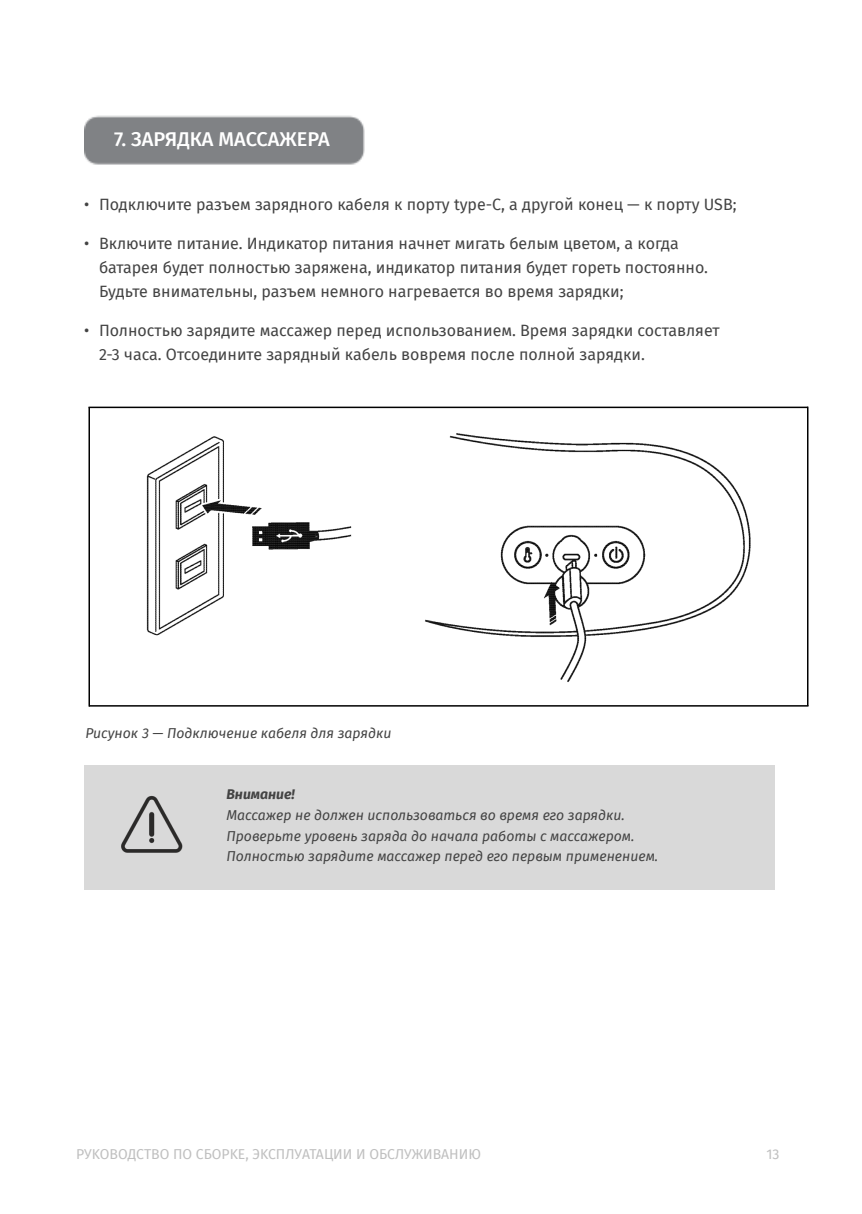
<style>
.page{position:relative;width:862px;height:1214px;background:#fff}
.page>*{position:absolute;margin:0;border:0;box-sizing:border-box;transform-origin:0 0}
.t1{font:500 20px "Fira Sans";color:#fff}
.t2{font:16px/23.6px "Fira Sans";color:#434343}
.t3{font:italic 14px/20.6px "Fira Sans";color:#434343}
.t4{font:14px "Fira Sans";color:#bfbfbf}
.t5{font:italic 700 14px "Fira Sans";color:#434343}
</style>
<div class="page">
<img style="left:84px;top:115px;width:281px;height:50px">
<div style="left:84px;top:765px;width:142px;height:125px;background:#d9d9d9"></div>
<div style="left:226px;top:765px;width:550px;height:125px;background:#d9d9d9"></div>
<img style="left:146px;top:433px;width:605px;height:249px">
<hr style="left:88px;top:407px;width:720px;height:1px;background:#000">
<hr style="left:807px;top:407px;width:1px;height:299px;background:#000">
<hr style="left:89px;top:705px;width:719px;height:2px;background:#000">
<hr style="left:88px;top:407px;width:2px;height:300px;background:#000">
<img style="left:121px;top:795px;width:62px;height:58px">
<p class="t1" style="left:114px;top:128px;width:217px">7. ЗАРЯДКА МАССАЖЕРА</p>
<p class="t2" style="left:84px;top:193px;width:654px">• Подключите разъем зарядного кабеля к порту type-C, а другой конец — к порту USB;</p>
<p class="t2" style="left:99px;top:232px;width:611px;text-indent:-15px">• Включите питание. Индикатор питания начнет мигать белым цветом, а когда батарея будет полностью заряжена, индикатор питания будет гореть постоянно.<br>Будьте внимательны, разъем немного нагревается во время зарядки;</p>
<p class="t2" style="left:99px;top:319px;width:622px;text-indent:-15px">• Полностью зарядите массажер перед использованием. Время зарядки составляет<br>2-3 часа. Отсоедините зарядный кабель вовремя после полной зарядки.</p>
<p class="t3" style="left:86px;top:723px;width:308px">Рисунок 3 — Подключение кабеля для зарядки</p>
<p class="t5" style="left:226px;top:786px;width:70px">Внимание!</p>
<p class="t3" style="left:226px;top:805px;width:433px">Массажер не должен использоваться во время его зарядки.<br>Проверьте уровень заряда до начала работы с массажером.<br>Полностью зарядите массажер перед его первым применением.</p>
<p class="t4" style="left:76px;top:1145px;width:406px">PУKOBOДCTBO ПO CБOPKE, ЭKCПЛУATAЦИИ И OБCЛУЖИBAHИЮ</p>
<p class="t4" style="left:766px;top:1145px;width:15px">13</p>
</div>
